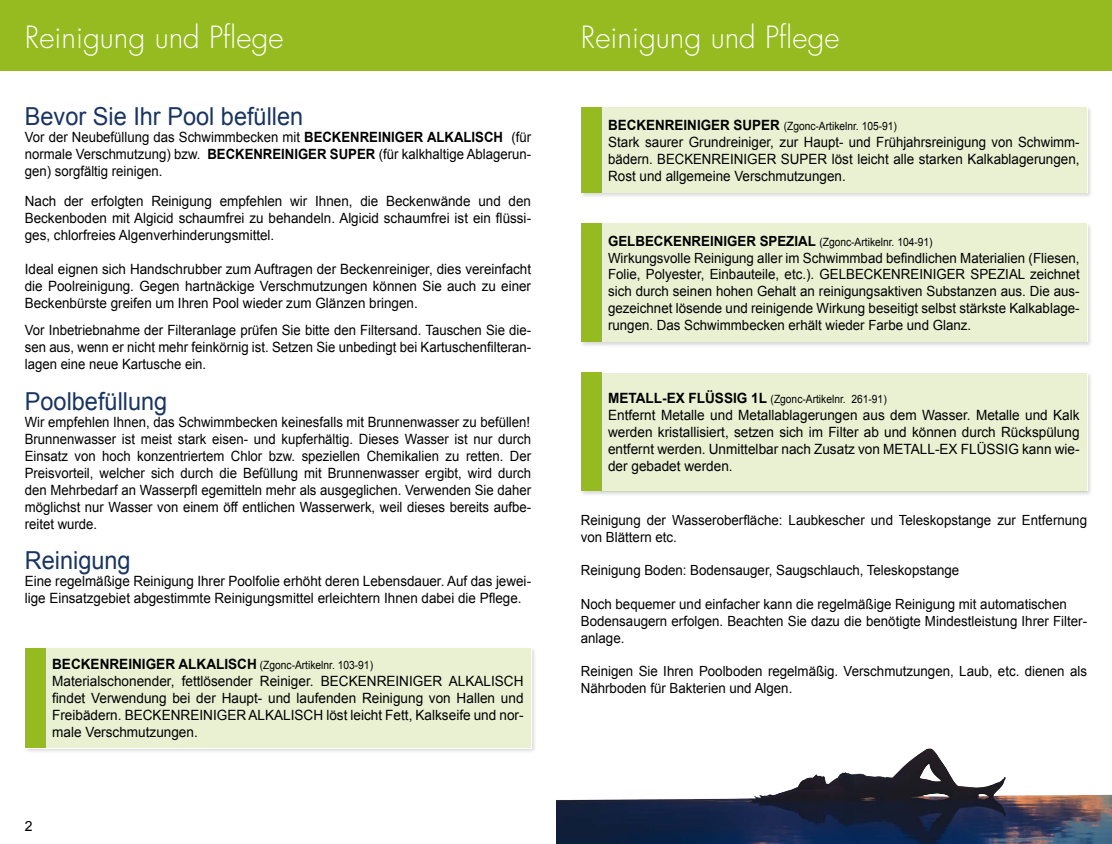
<style>
.page{position:relative;width:1112px;height:844px;background:#fff}
.page>*{position:absolute;margin:0;border:0;box-sizing:border-box;transform-origin:0 0}
.t1{font:300 29.75px "Futura";color:#fff}
.t2{font:24.68px "Arial";color:#193460;scale:.95 1}
.t3{font:14.17px/17px "Arial";color:#000;text-align:justify;scale:.93 1}
.t4{font:14.17px/17px "Arial";color:#000;text-align:justify;scale:.95 1}
.t5{font:14.17px/17px "Arial";color:#000;text-align:justify;scale:.96 1}
.t6{font:14px/16.8px "Arial";color:#000;scale:.95 1}
.t7{font:14px "Arial";color:#000}
.t8{font:11.38px "Arial";color:#000;scale:.9 1}
.s1{font-weight:700}
.s2{font-weight:700;font-size:14.17px}
.s3{font-size:11.38px}
</style>
<div class="page">
<div style="left:0;top:0;width:556px;height:71px;background:#95bb20"></div>
<div style="left:556px;top:0;width:555px;height:71px;background:#95bb20"></div>
<div style="left:24px;top:646px;width:513px;height:108px;background:#000;opacity:.15"></div>
<div style="left:45px;top:648px;width:486px;height:99px;background:#eaf1d3"></div>
<div style="left:25px;top:648px;width:20px;height:99px;background:#95bb20"></div>
<div style="left:579px;top:106px;width:513px;height:93px;background:#000;opacity:.15"></div>
<div style="left:601px;top:107px;width:485px;height:86px;background:#eaf1d3"></div>
<div style="left:580px;top:107px;width:21px;height:86px;background:#95bb20"></div>
<div style="left:579px;top:222px;width:513px;height:125px;background:#000;opacity:.15"></div>
<div style="left:601px;top:223px;width:485px;height:119px;background:#eaf1d3"></div>
<div style="left:580px;top:223px;width:21px;height:119px;background:#95bb20"></div>
<div style="left:579px;top:371px;width:513px;height:126px;background:#000;opacity:.15"></div>
<div style="left:601px;top:372px;width:485px;height:119px;background:#eaf1d3"></div>
<div style="left:580px;top:372px;width:21px;height:119px;background:#95bb20"></div>
<img style="left:556px;top:748px;width:555px;height:95px">
<h1 class="t1" style="left:25px;top:18px;width:260px">Reinigung und Pflege</h1>
<h1 class="t1" style="left:580px;top:18px;width:260px">Reinigung und Pflege</h1>
<h2 class="t2" style="left:25px;top:100px;width:294px">Bevor Sie Ihr Pool befüllen</h2>
<p class="t3" style="left:25px;top:129px;width:546px">Vor der Neubefüllung das Schwimmbecken mit <span class="s1">BECKENREINIGER ALKALISCH</span> (für normale Verschmutzung) bzw. <span class="s1">BECKENREINIGER SUPER</span> (für kalkhaltige Ablagerun&shy;gen) sorgfältig reinigen.</p>
<p class="t4" style="left:25px;top:192px;width:534px">Nach der erfolgten Reinigung empfehlen wir Ihnen, die Beckenwände und den Beckenboden mit Algicid schaumfrei zu behandeln. Algicid schaumfrei ist ein flüssi&shy;ges, chlorfreies Algenverhinderungsmittel.</p>
<p class="t4" style="left:25px;top:260px;width:534px">Ideal eignen sich Handschrubber zum Auftragen der Beckenreiniger, dies vereinfacht die Poolreinigung. Gegen hartnäckige Verschmutzungen können Sie auch zu einer Beckenbürste greifen um Ihren Pool wieder zum Glänzen bringen.</p>
<p class="t3" style="left:25px;top:322px;width:546px">Vor Inbetriebnahme der Filteranlage prüfen Sie bitte den Filtersand. Tauschen Sie die&shy;sen aus, wenn er nicht mehr feinkörnig ist. Setzen Sie unbedingt bei Kartuschenfilteran&shy;lagen eine neue Kartusche ein.</p>
<h2 class="t2" style="left:25px;top:385px;width:151px">Poolbefüllung</h2>
<p class="t3" style="left:25px;top:413px;width:546px">Wir empfehlen Ihnen, das Schwimmbecken keinesfalls mit Brunnenwasser zu befüllen!<br>Brunnenwasser ist meist stark eisen- und kupferhältig. Dieses Wasser ist nur durch Einsatz von hoch konzentriertem Chlor bzw. speziellen Chemikalien zu retten. Der Preisvorteil, welcher sich durch die Befüllung mit Brunnenwasser ergibt, wird durch den Mehrbedarf an Wasserpfl egemitteln mehr als ausgeglichen. Verwenden Sie daher möglichst nur Wasser von einem öff entlichen Wasserwerk, weil dieses bereits aufbe&shy;reitet wurde.</p>
<h2 class="t2" style="left:25px;top:544px;width:113px">Reinigung</h2>
<p class="t4" style="left:25px;top:572px;width:534px">Eine regelmäßige Reinigung Ihrer Poolfolie erhöht deren Lebensdauer. Auf das jewei&shy;lige Einsatzgebiet abgestimmte Reinigungsmittel erleichtern Ihnen dabei die Pflege.</p>
<p class="t8" style="left:52px;top:657px;width:358px"><span class="s2">BECKENREINIGER ALKALISCH</span> (Zgonc-Artikelnr. 103-91)</p>
<p class="t5" style="left:52px;top:672px;width:492px">Materialschonender, fettlösender Reiniger. BECKENREINIGER ALKALISCH findet Verwendung bei der Haupt- und laufenden Reinigung von Hallen und Freibädern. BECKENREINIGER ALKALISCH löst leicht Fett, Kalkseife und nor&shy;male Verschmutzungen.</p>
<p class="t7" style="left:25px;top:816px;width:9px">2</p>
<p class="t8" style="left:608px;top:118px;width:322px"><span class="s2">BECKENREINIGER SUPER</span> (Zgonc-Artikelnr. 105-91)</p>
<p class="t4" style="left:608px;top:133px;width:497px">Stark saurer Grundreiniger, zur Haupt- und Frühjahrsreinigung von Schwimm&shy;bädern. BECKENREINIGER SUPER löst leicht alle starken Kalkablagerungen, Rost und allgemeine Verschmutzungen.</p>
<p class="t6" style="left:608px;top:232px;width:498px"><span class="s1">GELBECKENREINIGER SPEZIAL</span> <span class="s3">(Zgonc-Artikelnr. 104-91)<br></span>Wirkungsvolle Reinigung aller im Schwimmbad befindlichen Materialien (Fliesen, Folie, Polyester, Einbauteile, etc.). GELBECKENREINIGER SPEZIAL zeichnet sich durch seinen hohen Gehalt an reinigungsaktiven Substanzen aus. Die aus&shy;gezeichnet lösende und reinigende Wirkung beseitigt selbst stärkste Kalkablage&shy;rungen. Das Schwimmbecken erhält wieder Farbe und Glanz.</p>
<p class="t8" style="left:608px;top:392px;width:311px"><span class="s2">METALL-EX FLÜSSIG 1L</span> (Zgonc-Artikelnr. 261-91)</p>
<p class="t5" style="left:608px;top:407px;width:492px">Entfernt Metalle und Metallablagerungen aus dem Wasser. Metalle und Kalk werden kristallisiert, setzen sich im Filter ab und können durch Rückspülung entfernt werden. Unmittelbar nach Zusatz von METALL-EX FLÜSSIG kann wie&shy;der gebadet werden.</p>
<p class="t6" style="left:580px;top:511px;width:534px">Reinigung der Wasseroberfläche: Laubkescher und Teleskopstange zur Entfernung von Blättern etc.</p>
<p class="t6" style="left:580px;top:562px;width:400px">Reinigung Boden: Bodensauger, Saugschlauch, Teleskopstange</p>
<p class="t6" style="left:580px;top:595px;width:534px">Noch bequemer und einfacher kann die regelmäßige Reinigung mit automatischen<br>Bodensaugern erfolgen. Beachten Sie dazu die benötigte Mindestleistung Ihrer Filter&shy;anlage.</p>
<p class="t6" style="left:580px;top:663px;width:534px">Reinigen Sie Ihren Poolboden regelmäßig. Verschmutzungen, Laub, etc. dienen als<br>Nährboden für Bakterien und Algen.</p>
</div>
